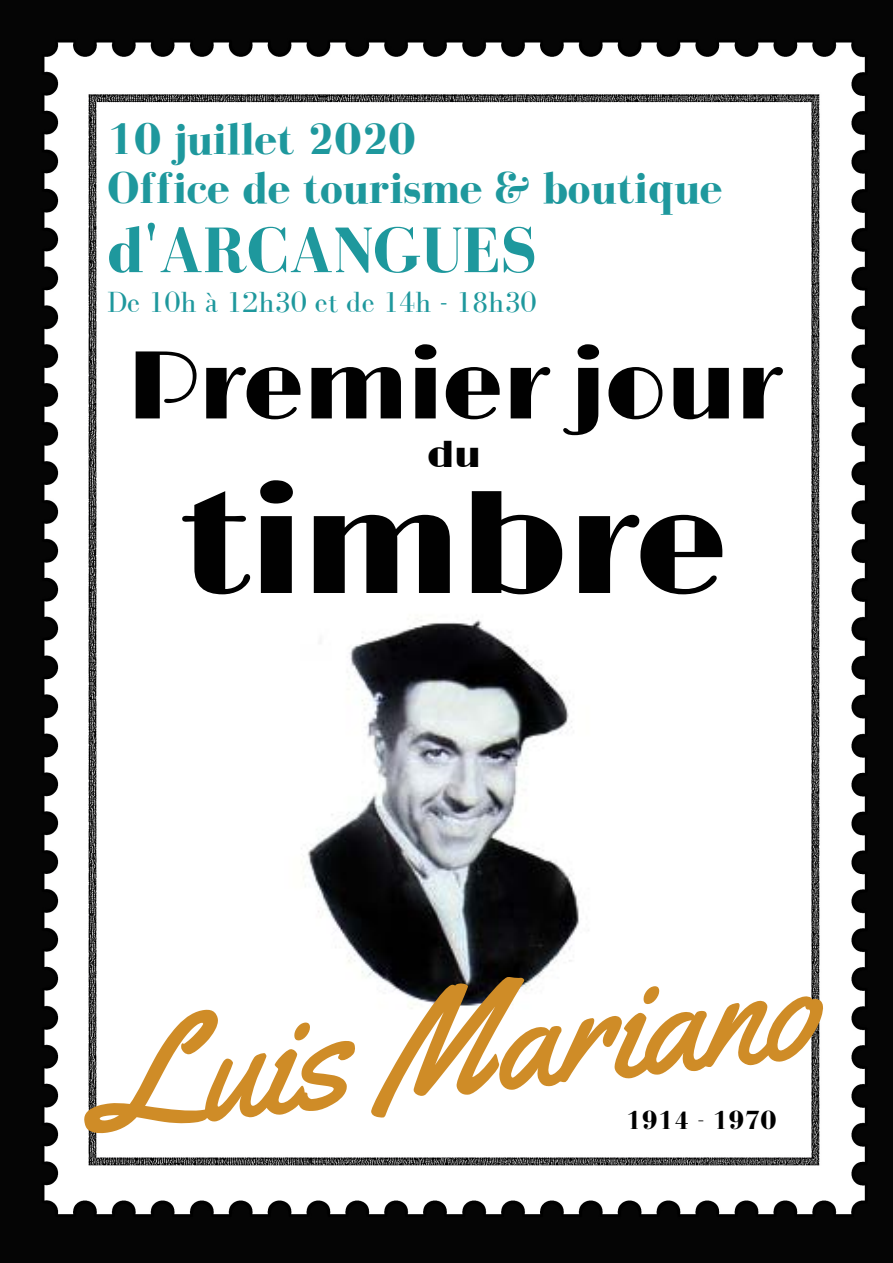
<style>
.page{position:relative;width:893px;height:1263px;background:#fff}
.page>*{position:absolute;margin:0;border:0;box-sizing:border-box;transform-origin:0 0}
.t1{font:152.32px "Yellowtail";color:#cf8c27}
.t2{font:147.38px "Limelight";letter-spacing:-.01em;color:#010101}
.t3{font:96.98px "Limelight";letter-spacing:-.01em;color:#010101}
.t4{font:700 66px "Bodoni FLF";color:#1e989d}
.t5{font:700 45.83px/49.9px "Bodoni FLF";color:#1e989d}
.t6{font:37.2px "Limelight";color:#010101}
.t7{font:30px "Bodoni FLF";color:#1e989d}
.t8{font:700 27px "Bodoni FLF";color:#000}
</style>
<div class="page">
<img style="left:0;top:0;width:893px;height:1263px">
<img style="left:256px;top:606px;width:382px;height:403px">
<p class="t5" style="left:107px;top:113px;width:616px">10 juillet 2020<br>Office de tourisme &amp; boutique</p>
<h3 class="t4" style="left:107px;top:214px;width:431px">d'ARCANGUES</h3>
<p class="t7" style="left:107px;top:286px;width:431px">De 10h à 12h30 et de 14h - 18h30</p>
<h3 class="t3" style="left:127px;top:330px;width:655px">Premier jour</h3>
<p class="t6" style="left:427px;top:433px;width:55px">du</p>
<h2 class="t2" style="left:181px;top:459px;width:549px">timbre</h2>
<h1 class="t1" style="left:81px;top:984px;width:730px;rotate:-6deg">Luis Mariano</h1>
<p class="t8" style="left:626px;top:1105px;width:152px">1914 - 1970</p>
</div>
